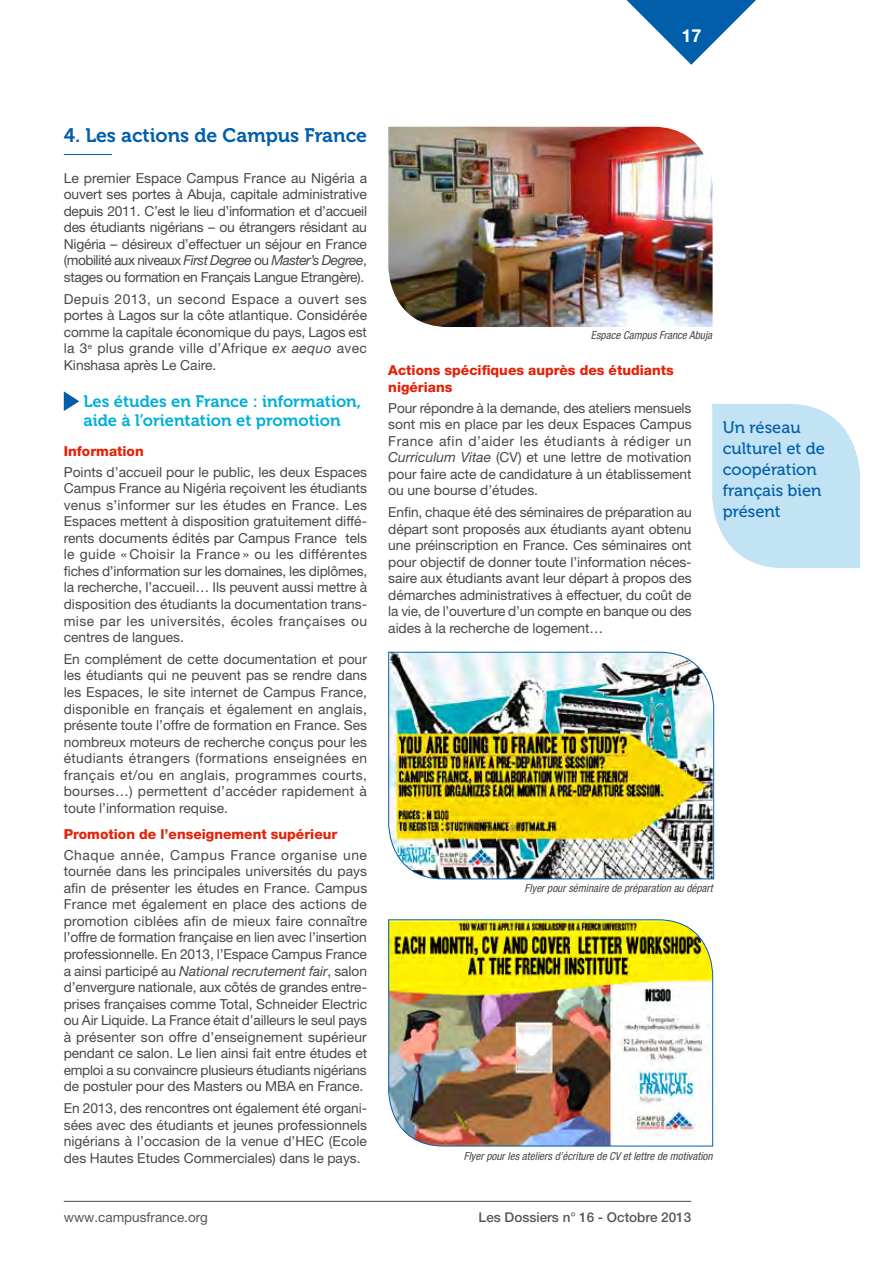
<style>
.page{position:relative;width:893px;height:1263px;background:#fff}
.page>*{position:absolute;margin:0;border:0;box-sizing:border-box;transform-origin:0 0}
.t1{font:19.5px "Museo 700";color:#005eaa}
.t2{font:700 18px "Helvetica Neue LT Std";color:#fff}
.t3{font:16.5px/19.8px "Museo 700";color:#00afda}
.t4{font:16.5px/21px "Museo 500";color:#005eaa}
.t5{font:13.8px/16.5px "Helvetica Neue LT Std";color:#484847;text-align:justify}
.t6{font:800 13.8px/16.5px "Helvetica Neue LT Std";color:#e4220a}
.t7{font:500 13.5px "Helvetica Neue LT Std";color:#565655}
.t8{font:13.5px "Helvetica Neue LT Std";color:#565655}
.t9{font:italic condensed 11.1px "Helvetica Neue LT Std";color:#484847}
.s1{font-style:italic}
</style>
<div class="page">
<svg style="left:626px;top:0;width:130px;height:65px"></svg>
<hr style="left:64px;top:1201px;width:627px;height:1px;background:#484847">
<img style="left:388px;top:127px;width:325px;height:200px">
<img style="left:388px;top:651px;width:326px;height:229px">
<img style="left:388px;top:919px;width:325px;height:228px">
<svg style="left:712px;top:404px;width:148px;height:164px;background:#c7e5f4"></svg>
<hr style="left:64px;top:154px;width:48px;height:1px;background:#005eaa">
<svg style="left:64px;top:391px;width:15px;height:20px"></svg>
<h2 class="t2" style="left:682px;top:25px;width:22px">17</h2>
<h1 class="t1" style="left:64px;top:125px;width:305px">4. Les actions de Campus France</h1>
<p class="t5" style="left:64px;top:169px;width:305px">Le premier Espace Campus France au Nigéria a ouvert ses portes à Abuja, capitale administrative depuis 2011. C’est le lieu d’information et d’accueil des étudiants nigérians – ou étrangers résidant au Nigéria – désireux d’effectuer un séjour en France (mobilité aux niveaux <span class="s1">First Degree</span> ou <span class="s1">Master’s Degree</span>, stages ou formation en Français Langue Etrangère).</p>
<p class="t5" style="left:64px;top:290px;width:305px">Depuis 2013, un second Espace a ouvert ses portes à Lagos sur la côte atlantique. Considérée comme la capitale économique du pays, Lagos est la 3<sup>e</sup> plus grande ville d’Afrique <span class="s1">ex aequo</span> avec Kinshasa après Le Caire.</p>
<p class="t3" style="left:84px;top:391px;width:279px">Les études en France : information, aide à l’orientation et promotion</p>
<p class="t6" style="left:64px;top:442px;width:81px">Information</p>
<p class="t5" style="left:64px;top:463px;width:305px">Points d’accueil pour le public, les deux Espaces Campus France au Nigéria reçoivent les étudiants venus s’informer sur les études en France. Les Espaces mettent à disposition gratuitement diffé&shy;rents documents édités par Campus France tels le guide « Choisir la France » ou les différentes fiches d’information sur les domaines, les diplômes, la recherche, l’accueil… Ils peuvent aussi mettre à disposition des étudiants la documentation trans&shy;mise par les universités, écoles françaises ou centres de langues.</p>
<p class="t5" style="left:64px;top:650px;width:305px">En complément de cette documentation et pour les étudiants qui ne peuvent pas se rendre dans les Espaces, le site internet de Campus France, disponible en français et également en anglais, présente toute l’offre de formation en France. Ses nombreux moteurs de recherche conçus pour les étudiants étrangers (formations enseignées en français et/ou en anglais, programmes courts, bourses…) permettent d’accéder rapidement à toute l’information requise.</p>
<p class="t6" style="left:64px;top:825px;width:275px">Promotion de l’enseignement supérieur</p>
<p class="t5" style="left:64px;top:846px;width:305px">Chaque année, Campus France organise une tournée dans les principales universités du pays afin de présenter les études en France. Campus France met également en place des actions de promotion ciblées afin de mieux faire connaître l’offre de formation française en lien avec l’insertion professionnelle. En 2013, l’Espace Campus France a ainsi participé au <span class="s1">National recrutement fair</span>, salon d’envergure nationale, aux côtés de grandes entre&shy;prises françaises comme Total, Schneider Electric ou Air Liquide. La France était d’ailleurs le seul pays à présenter son offre d’enseignement supérieur pendant ce salon. Le lien ainsi fait entre études et emploi a su convaincre plusieurs étudiants nigérians de postuler pour des Masters ou MBA en France.</p>
<p class="t5" style="left:64px;top:1100px;width:305px">En 2013, des rencontres ont également été organi&shy;sées avec des étudiants et jeunes professionnels nigérians à l’occasion de la venue d’HEC (Ecole des Hautes Etudes Commerciales) dans le pays.</p>
<p class="t9" style="left:591px;top:328px;width:123px">Espace Campus France Abuja</p>
<p class="t6" style="left:388px;top:362px;width:287px">Actions spécifiques auprès des étudiants nigérians</p>
<p class="t5" style="left:388px;top:399px;width:305px">Pour répondre à la demande, des ateliers mensuels sont mis en place par les deux Espaces Campus France afin d’aider les étudiants à rédiger un <span class="s1">Curriculum Vitae</span> (CV) et une lettre de motivation pour faire acte de candidature à un établissement ou une bourse d’études.</p>
<p class="t5" style="left:388px;top:504px;width:305px">Enfin, chaque été des séminaires de préparation au départ sont proposés aux étudiants ayant obtenu une préinscription en France. Ces séminaires ont pour objectif de donner toute l’information néces&shy;saire aux étudiants avant leur départ à propos des démarches administratives à effectuer, du coût de la vie, de l’ouverture d’un compte en banque ou des aides à la recherche de logement…</p>
<p class="t4" style="left:723px;top:417px;width:103px">Un réseau culturel et de coopération français bien présent</p>
<p class="t9" style="left:525px;top:882px;width:190px">Flyer pour séminaire de préparation au départ</p>
<p class="t9" style="left:464px;top:1150px;width:250px">Flyer pour les ateliers d’écriture de CV et lettre de motivation</p>
<p class="t8" style="left:64px;top:1209px;width:146px">www.campusfrance.org</p>
<p class="t7" style="left:479px;top:1209px;width:214px">Les Dossiers n° 16 - Octobre 2013</p>
</div>
